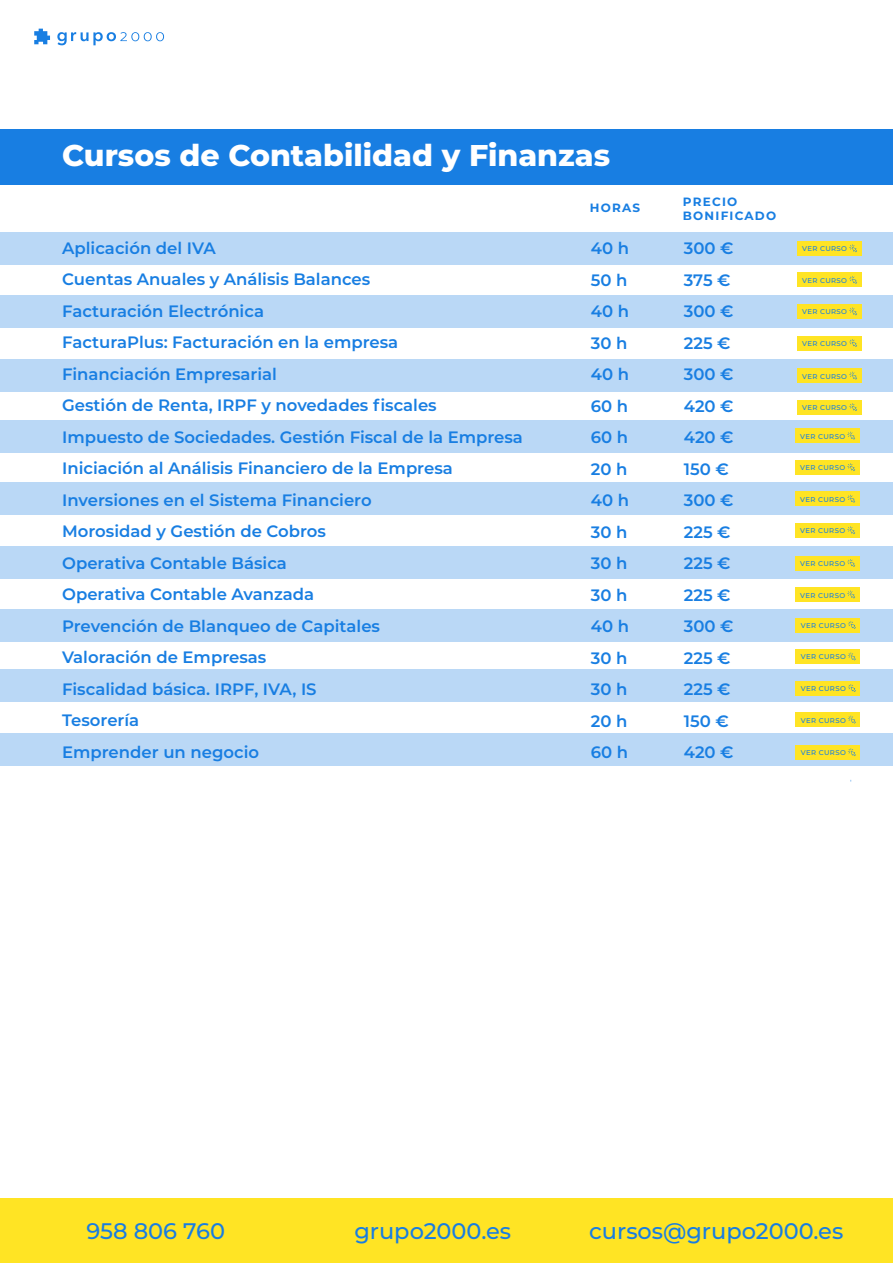
<style>
.page{position:relative;width:893px;height:1263px;background:#fff}
.page>*{position:absolute;margin:0;border:0;box-sizing:border-box;transform-origin:0 0}
.t1{font:800 30px "Montserrat";color:#fff}
.t2{font:500 22.5px "Montserrat";color:#187de2}
.t3{font:600 16.5px/31.5px "Montserrat";color:#187ee2}
.t4{font:700 12px "Montserrat";letter-spacing:.1em;color:#187ee2}
.t5{font:500 6.9px "Montserrat";letter-spacing:.05em;color:#187ee2}
</style>
<div class="page">
<div style="left:0;top:232px;width:893px;height:33px;background:#bad8f6"></div>
<div style="left:0;top:295px;width:893px;height:33px;background:#bad8f6"></div>
<div style="left:0;top:359px;width:893px;height:32px;background:#bad8f6"></div>
<div style="left:0;top:420px;width:893px;height:32px;background:#bad8f6"></div>
<div style="left:0;top:482px;width:893px;height:33px;background:#bad8f6"></div>
<div style="left:0;top:546px;width:893px;height:33px;background:#bad8f6"></div>
<div style="left:0;top:609px;width:893px;height:33px;background:#bad8f6"></div>
<div style="left:0;top:669px;width:893px;height:33px;background:#bad8f6"></div>
<div style="left:0;top:733px;width:893px;height:33px;background:#bad8f6"></div>
<div style="left:0;top:130px;width:893px;height:55px;background:#187ee2"></div>
<div style="left:797px;top:241px;width:64px;height:15px;background:#ffe424"></div>
<svg style="left:849px;top:244px;width:8px;height:8px"></svg>
<div style="left:797px;top:273px;width:64px;height:14px;background:#ffe424"></div>
<svg style="left:849px;top:276px;width:8px;height:8px"></svg>
<div style="left:797px;top:304px;width:64px;height:15px;background:#ffe424"></div>
<svg style="left:849px;top:307px;width:8px;height:8px"></svg>
<div style="left:797px;top:336px;width:64px;height:14px;background:#ffe424"></div>
<svg style="left:849px;top:339px;width:8px;height:8px"></svg>
<div style="left:797px;top:369px;width:64px;height:14px;background:#ffe424"></div>
<svg style="left:849px;top:372px;width:8px;height:7px"></svg>
<div style="left:797px;top:400px;width:64px;height:14px;background:#ffe424"></div>
<svg style="left:849px;top:403px;width:8px;height:8px"></svg>
<div style="left:795px;top:429px;width:65px;height:14px;background:#ffe424"></div>
<svg style="left:847px;top:432px;width:8px;height:8px"></svg>
<div style="left:795px;top:460px;width:65px;height:14px;background:#ffe424"></div>
<svg style="left:847px;top:463px;width:8px;height:8px"></svg>
<div style="left:795px;top:492px;width:65px;height:14px;background:#ffe424"></div>
<svg style="left:847px;top:495px;width:8px;height:8px"></svg>
<div style="left:795px;top:523px;width:65px;height:15px;background:#ffe424"></div>
<svg style="left:847px;top:526px;width:8px;height:8px"></svg>
<div style="left:795px;top:556px;width:65px;height:14px;background:#ffe424"></div>
<svg style="left:847px;top:559px;width:8px;height:8px"></svg>
<div style="left:795px;top:587px;width:65px;height:15px;background:#ffe424"></div>
<svg style="left:847px;top:590px;width:8px;height:8px"></svg>
<div style="left:796px;top:618px;width:64px;height:14px;background:#ffe424"></div>
<svg style="left:848px;top:621px;width:8px;height:8px"></svg>
<div style="left:796px;top:649px;width:64px;height:15px;background:#ffe424"></div>
<svg style="left:848px;top:652px;width:8px;height:8px"></svg>
<div style="left:796px;top:681px;width:64px;height:14px;background:#ffe424"></div>
<svg style="left:848px;top:684px;width:8px;height:8px"></svg>
<div style="left:796px;top:712px;width:64px;height:15px;background:#ffe424"></div>
<svg style="left:848px;top:715px;width:8px;height:8px"></svg>
<div style="left:796px;top:745px;width:64px;height:14px;background:#ffe424"></div>
<svg style="left:848px;top:748px;width:8px;height:8px"></svg>
<svg style="left:57px;top:32px;width:107px;height:13px"></svg>
<svg style="left:34px;top:29px;width:16px;height:15px"></svg>
<div style="left:0;top:1198px;width:892px;height:65px;background:#ffe424"></div>
<h1 class="t1" style="left:62px;top:133px;width:549px">Cursos de Contabilidad y Finanzas</h1>
<p class="t4" style="left:590px;top:199px;width:52px">HORAS</p>
<p class="t3" style="left:62px;top:231px;width:462px">Aplicación del IVA<br>Cuentas Anuales y Análisis Balances<br>Facturación Electrónica<br>FacturaPlus: Facturación en la empresa<br>Financiación Empresarial<br>Gestión de Renta, IRPF y novedades fiscales<br>Impuesto de Sociedades. Gestión Fiscal de la Empresa<br>Iniciación al Análisis Financiero de la Empresa<br>Inversiones en el Sistema Financiero<br>Morosidad y Gestión de Cobros<br>Operativa Contable Básica<br>Operativa Contable Avanzada<br>Prevención de Blanqueo de Capitales<br>Valoración de Empresas<br>Fiscalidad básica. IRPF, IVA, IS<br>Tesorería<br>Emprender un negocio</p>
<p class="t3" style="left:591px;top:232px;width:40px;text-align:justify">40 h 50 h 40 h 30 h 40 h 60 h 60 h 20 h 40 h 30 h 30 h 30 h 40 h 30 h 30 h 20 h 60 h</p>
<p class="t4" style="left:683px;top:193px;width:56px">PRECIO</p>
<p class="t4" style="left:683px;top:207px;width:95px">BONIFICADO</p>
<p class="t3" style="left:684px;top:232px;width:51px">300 €<br>375 €<br>300 €<br>225 €<br>300 €<br>420 €<br>420 €<br>150 €<br>300 €<br>225 €<br>225 €<br>225 €<br>300 €<br>225 €<br>225 €<br>150 €<br>420 €</p>
<p class="t5" style="left:802px;top:244px;width:46px">VER CURSO</p>
<p class="t5" style="left:802px;top:276px;width:46px">VER CURSO</p>
<p class="t5" style="left:802px;top:307px;width:46px">VER CURSO</p>
<p class="t5" style="left:802px;top:339px;width:46px">VER CURSO</p>
<p class="t5" style="left:802px;top:371px;width:46px">VER CURSO</p>
<p class="t5" style="left:802px;top:403px;width:46px">VER CURSO</p>
<p class="t5" style="left:800px;top:431px;width:46px">VER CURSO</p>
<p class="t5" style="left:800px;top:463px;width:46px">VER CURSO</p>
<p class="t5" style="left:800px;top:494px;width:46px">VER CURSO</p>
<p class="t5" style="left:800px;top:526px;width:46px">VER CURSO</p>
<p class="t5" style="left:800px;top:559px;width:46px">VER CURSO</p>
<p class="t5" style="left:800px;top:590px;width:46px">VER CURSO</p>
<p class="t5" style="left:801px;top:621px;width:46px">VER CURSO</p>
<p class="t5" style="left:801px;top:652px;width:46px">VER CURSO</p>
<p class="t5" style="left:801px;top:684px;width:46px">VER CURSO</p>
<p class="t5" style="left:801px;top:715px;width:46px">VER CURSO</p>
<p class="t5" style="left:801px;top:748px;width:46px">VER CURSO</p>
<h2 class="t2" style="left:86px;top:1216px;width:140px">958 806 760</h2>
<h2 class="t2" style="left:354px;top:1216px;width:158px">grupo2000.es</h2>
<h2 class="t2" style="left:589px;top:1216px;width:256px">cursos@grupo2000.es</h2>
</div>
